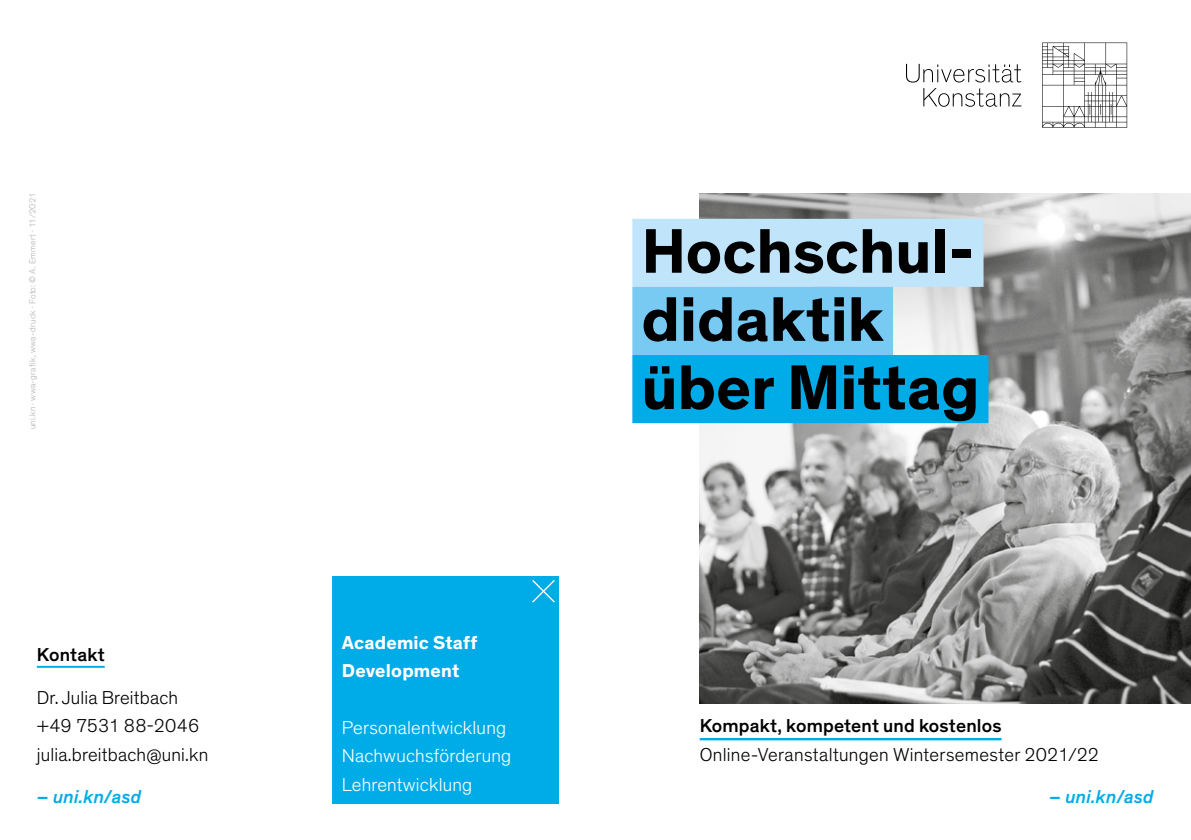
<style>
.page{position:relative;width:1191px;height:840px;background:#fff}
.page>*{position:absolute;margin:0;border:0;box-sizing:border-box;transform-origin:0 0}
.t1{font:700 64px/68px "Theinhardt";color:#000}
.t2{font:300 19px/28.4px "Theinhardt";letter-spacing:.01em;color:#000}
.t3{font:300 19px/28.4px "Theinhardt";letter-spacing:.01em;color:#fff}
.t4{font:500 19px "Theinhardt";letter-spacing:.01em;color:#000}
.t5{font:700 19px/28.4px "Theinhardt";letter-spacing:.01em;color:#fff}
.t6{font:italic 500 19px "Theinhardt";letter-spacing:.01em;color:#00ace8}
.t7{font:300 9px "Theinhardt";letter-spacing:.03em;color:#b3b2b2}
</style>
<div class="page">
<hr style="left:699px;top:737px;width:302px;height:3px;background:#00ace8">
<img style="left:699px;top:194px;width:492px;height:509px">
<div style="left:632px;top:219px;width:351px;height:68px;background:#c0e4fa"></div>
<div style="left:632px;top:287px;width:261px;height:68px;background:#78caf2"></div>
<div style="left:632px;top:355px;width:356px;height:68px;background:#00ace8"></div>
<hr style="left:37px;top:665px;width:68px;height:2px;background:#00ace8">
<div style="left:332px;top:575px;width:226px;height:227px;background:#00ace8"></div>
<svg style="left:532px;top:580px;width:23px;height:23px"></svg>
<svg style="left:906px;top:64px;width:115px;height:18px"></svg>
<svg style="left:923px;top:88px;width:98px;height:19px"></svg>
<svg style="left:1042px;top:43px;width:85px;height:85px"></svg>
<p class="t7" style="left:27px;top:429px;width:238px;rotate:-90deg">uni.kn · wwa-grafik, wwa-druck · Foto: © A. Emmert · 11/2021</p>
<p class="t4" style="left:37px;top:643px;width:69px">Kontakt</p>
<p class="t2" style="left:37px;top:683px;width:173px">Dr. Julia Breitbach +49 7531 88-2046 julia.breitbach@uni.kn</p>
<p class="t6" style="left:37px;top:784px;width:106px">– uni.kn/asd</p>
<p class="t5" style="left:342px;top:628px;width:137px">Academic Staff<br>Development</p>
<p class="t3" style="left:342px;top:713px;width:171px">Personalentwicklung<br>Nachwuchsförderung<br>Lehrentwicklung</p>
<h1 class="t1" style="left:641px;top:218px;width:339px">Hochschul&shy;didaktik über Mittag</h1>
<p class="t4" style="left:699px;top:714px;width:303px">Kompakt, kompetent und kostenlos</p>
<p class="t2" style="left:699px;top:739px;width:401px">Online-Veranstaltungen Wintersemester 2021/22</p>
<p class="t6" style="left:1049px;top:784px;width:106px">– uni.kn/asd</p>
</div>
